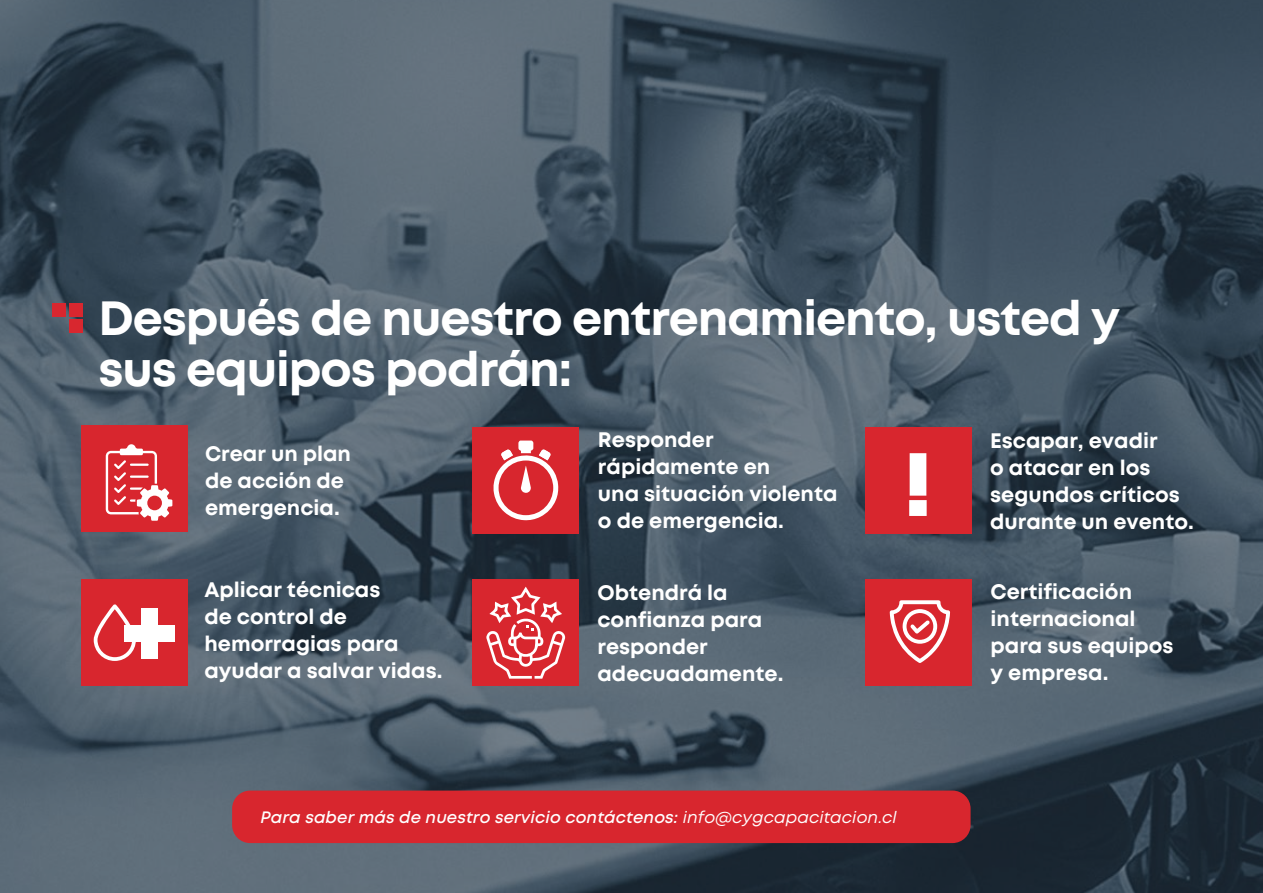
<style>
.page{position:relative;width:1263px;height:893px;background:#fff}
.page>*{position:absolute;margin:0;border:0;box-sizing:border-box;transform-origin:0 0}
.t1{font:700 48px/51px "Mont";letter-spacing:-.025em;color:#fff}
.t2{font:700 21px/27px "Mont";color:#fff}
.t3{font:italic 600 16.5px "Mont";letter-spacing:.01em;color:#fff}
.s1{font-weight:400}
</style>
<div class="page">
<img style="left:0;top:0;width:1263px;height:893px">
<div style="left:69px;top:319px;width:14px;height:14px;background:#d8272f"></div>
<div style="left:69px;top:303px;width:14px;height:14px;background:#d8272f"></div>
<div style="left:52px;top:303px;width:14px;height:14px;background:#d8272f"></div>
<div style="left:81px;top:426px;width:107px;height:106px;background:#d8262e"></div>
<svg style="left:106px;top:444px;width:66px;height:77px"></svg>
<div style="left:473px;top:427px;width:106px;height:107px;background:#d8262e"></div>
<svg style="left:493px;top:441px;width:66px;height:79px"></svg>
<div style="left:865px;top:427px;width:107px;height:107px;background:#d8262e"></div>
<svg style="left:909px;top:453px;width:18px;height:63px"></svg>
<div style="left:81px;top:579px;width:106px;height:107px;background:#d8262e"></div>
<div style="left:141px;top:642px;width:17px;height:17px;background:#fff"></div>
<div style="left:141px;top:625px;width:17px;height:17px;background:#fff"></div>
<div style="left:141px;top:608px;width:17px;height:17px;background:#fff"></div>
<div style="left:158px;top:625px;width:17px;height:17px;background:#fff"></div>
<div style="left:124px;top:625px;width:17px;height:17px;background:#fff"></div>
<svg style="left:94px;top:604px;width:42px;height:57px"></svg>
<div style="left:472px;top:579px;width:107px;height:107px;background:#d8262e"></div>
<svg style="left:486px;top:587px;width:79px;height:92px"></svg>
<div style="left:865px;top:579px;width:107px;height:107px;background:#d8262e"></div>
<svg style="left:890px;top:600px;width:60px;height:63px"></svg>
<div style="left:232px;top:791px;width:738px;height:52px;background:#d8262e;border-radius:18px"></div>
<h1 class="t1" style="left:98px;top:293px;width:1023px">Después de nuestro entrenamiento, usted y sus equipos podrán:</h1>
<p class="t2" style="left:205px;top:440px;width:148px">Crear un plan de acción de emergencia.</p>
<p class="t2" style="left:598px;top:426px;width:241px">Responder rápidamente en<br>una situación violenta o de emergencia.</p>
<p class="t2" style="left:990px;top:427px;width:205px">Escapar, evadir<br>o atacar en los segundos críticos durante un evento.</p>
<p class="t2" style="left:204px;top:577px;width:240px">Aplicar técnicas<br>de control de hemorragias para ayudar a salvar vidas.</p>
<p class="t2" style="left:597px;top:580px;width:188px">Obtendrá la confianza para responder adecuadamente.</p>
<p class="t2" style="left:990px;top:578px;width:185px">Certificación internacional para sus equipos y empresa.</p>
<p class="t3" style="left:261px;top:807px;width:638px">Para saber más de nuestro servicio contáctenos: <span class="s1">info@cygcapacitacion.cl</span></p>
</div>
